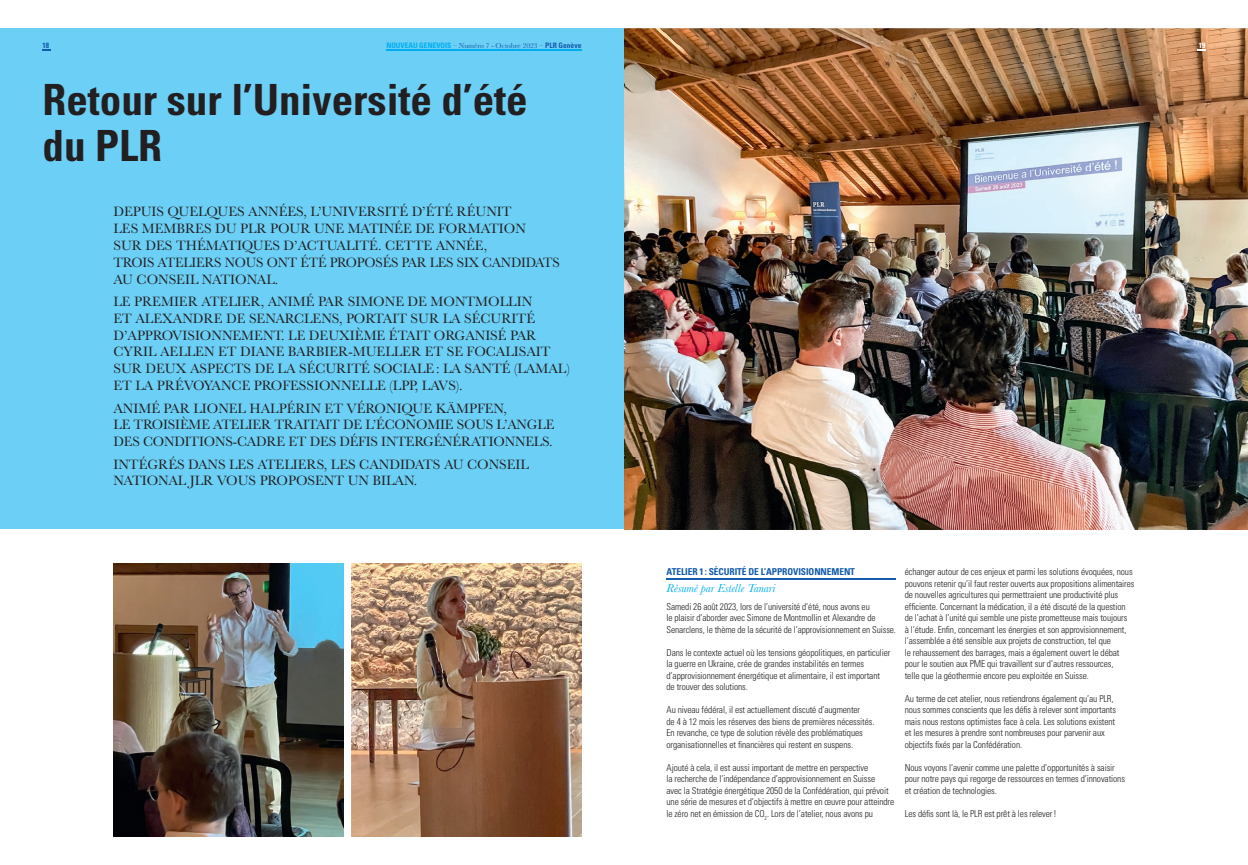
<style>
.page{position:relative;width:1248px;height:865px;background:#fff}
.page>*{position:absolute;margin:0;border:0;box-sizing:border-box;transform-origin:0 0}
.t1{font:700 condensed 43px/46px "Univers LT Std";color:#231f20}
.t2{font:14px/16.8px "Baskerville";color:#231f20}
.t3{font:italic 12px "Baskerville";color:#00aeef}
.t4{font:300 condensed 9.5px/11.5px "Univers LT Std";letter-spacing:-.01em;color:#231f20}
.t5{font:700 condensed 9.5px "Univers LT Std";letter-spacing:-.01em;color:#135cab}
.t6{font:7.5px "Baskerville";color:#135cab}
.t7{font:700 condensed 7.5px "Univers LT Std";color:#135cab}
.t8{font:700 condensed 7.5px "Univers LT Std";color:#fff}
.s1{font-family:"Univers LT Std";font-weight:700;font-stretch:condensed;color:#00aeef}
.s2{font-family:"Univers LT Std";font-weight:700;font-stretch:condensed}
</style>
<div class="page">
<div style="left:0;top:28px;width:624px;height:501px;background:#6bcff6"></div>
<hr style="left:666px;top:578px;width:230px;height:1px;background:#135cab">
<img style="left:351px;top:563px;width:230px;height:273px">
<img style="left:624px;top:28px;width:623px;height:501px">
<img style="left:113px;top:563px;width:230px;height:273px">
<hr style="left:386px;top:50px;width:195px;height:1px;background:#00aeef">
<p class="t7" style="left:43px;top:41px;width:8px">18</p>
<p class="t6" style="left:386px;top:41px;width:196px"><span class="s1">NOUVEAU GENEVOIS</span> – Numéro 7 - Octobre 2023 – <span class="s2">PLR Genève</span></p>
<p class="t8" style="left:1198px;top:41px;width:8px">19</p>
<h1 class="t1" style="left:43px;top:76px;width:486px">Retour sur l’Université d’été du PLR</h1>
<h2 class="t2" style="left:113px;top:203px;width:448px">DEPUIS QUELQUES ANNÉES, L’UNIVERSITÉ D’ÉTÉ RÉUNIT<br>LES MEMBRES DU PLR POUR UNE MATINÉE DE FORMATION<br>SUR DES THÉMATIQUES D’ACTUALITÉ. CETTE ANNÉE,<br>TROIS ATELIERS NOUS ONT ÉTÉ PROPOSÉS PAR LES SIX CANDIDATS AU CONSEIL NATIONAL.</h2>
<p class="t2" style="left:113px;top:293px;width:458px">LE PREMIER ATELIER, ANIMÉ PAR SIMONE DE MONTMOLLIN<br>ET ALEXANDRE DE SENARCLENS, PORTAIT SUR LA SÉCURITÉ D’APPROVISIONNEMENT. LE DEUXIÈME ÉTAIT ORGANISÉ PAR CYRIL AELLEN ET DIANE BARBIER-MUELLER ET SE FOCALISAIT SUR DEUX ASPECTS DE LA SÉCURITÉ SOCIALE : LA SANTÉ (LAMAL)<br>ET LA PRÉVOYANCE PROFESSIONNELLE (LPP, LAVS).</p>
<h2 class="t2" style="left:113px;top:400px;width:442px">ANIMÉ PAR LIONEL HALPÉRIN ET VÉRONIQUE KÄMPFEN,<br>LE TROISIÈME ATELIER TRAITAIT DE L’ÉCONOMIE SOUS L’ANGLE<br>DES CONDITIONS-CADRE ET DES DÉFIS INTERGÉNÉRATIONNELS.</h2>
<h2 class="t2" style="left:113px;top:456px;width:417px">INTÉGRÉS DANS LES ATELIERS, LES CANDIDATS AU CONSEIL<br>NATIONAL JLR VOUS PROPOSENT UN BILAN.</h2>
<p class="t5" style="left:666px;top:566px;width:190px">ATELIER 1 : SÉCURITÉ DE L’APPROVISIONNEMENT</p>
<p class="t3" style="left:666px;top:580px;width:110px">Résumé par Estelle Tanari</p>
<p class="t4" style="left:666px;top:600px;width:231px">Samedi 26 août 2023, lors de l’université d’été, nous avons eu<br>le plaisir d’aborder avec Simone de Montmollin et Alexandre de<br>Senarclens, le thème de la sécurité de l’approvisionnement en Suisse.</p>
<p class="t4" style="left:666px;top:646px;width:225px">Dans le contexte actuel où les tensions géopolitiques, en particulier la guerre en Ukraine, crée de grandes instabilités en termes d’approvisionnement énergétique et alimentaire, il est important de trouver des solutions.</p>
<p class="t4" style="left:666px;top:704px;width:209px">Au niveau fédéral, il est actuellement discuté d’augmenter<br>de 4 à 12 mois les réserves des biens de premières nécessités.<br>En revanche, ce type de solution révèle des problématiques organisationnelles et financières qui restent en suspens.</p>
<p class="t4" style="left:666px;top:761px;width:229px">Ajouté à cela, il est aussi important de mettre en perspective<br>la recherche de l’indépendance d’approvisionnement en Suisse<br>avec la Stratégie énergétique 2050 de la Confédération, qui prévoit une série de mesures et d’objectifs à mettre en œuvre pour atteindre le zéro net en émission de CO<sub>2</sub>. Lors de l’atelier, nous avons pu</p>
<p class="t4" style="left:904px;top:566px;width:231px">échanger autour de ces enjeux et parmi les solutions évoquées, nous pouvons retenir qu’il faut rester ouverts aux propositions alimentaires de nouvelles agricultures qui permettraient une productivité plus efficiente. Concernant la médication, il a été discuté de la question de l’achat à l’unité qui semble une piste prometteuse mais toujours<br>à l’étude. Enfin, concernant les énergies et son approvisionnement, l’assemblée a été sensible aux projets de construction, tel que<br>le rehaussement des barrages, mais a également ouvert le débat pour le soutien aux PME qui travaillent sur d’autres ressources,<br>telle que la géothermie encore peu exploitée en Suisse.</p>
<p class="t4" style="left:904px;top:692px;width:213px">Au terme de cet atelier, nous retiendrons également qu’au PLR, nous sommes conscients que les défis à relever sont importants mais nous restons optimistes face à cela. Les solutions existent et les mesures à prendre sont nombreuses pour parvenir aux objectifs fixés par la Confédération.</p>
<p class="t4" style="left:904px;top:761px;width:222px">Nous voyons l’avenir comme une palette d’opportunités à saisir pour notre pays qui regorge de ressources en termes d’innovations et création de technologies.</p>
<p class="t4" style="left:904px;top:807px;width:153px">Les défis sont là, le PLR est prêt à les relever !</p>
</div>
